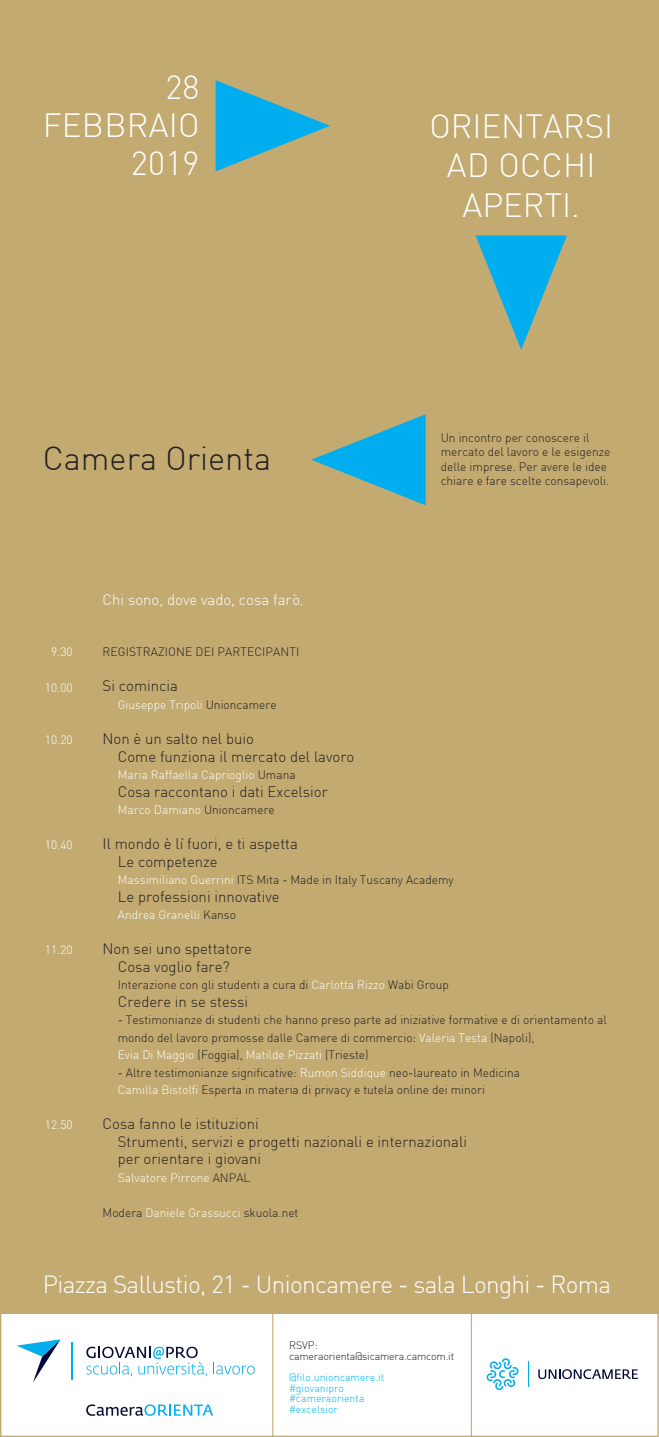
<style>
.page{position:relative;width:659px;height:1437px;background:#fff}
.page>*{position:absolute;margin:0;border:0;box-sizing:border-box;transform-origin:0 0}
.t1{font:300 32.88px/39.4px "DIN";letter-spacing:.01em;color:#fff;text-align:center}
.t2{font:300 32.62px "DIN";color:#231f20}
.t3{font:300 24.19px "DIN";letter-spacing:-.025em;color:#fff}
.t4{font:300 14.94px/17.5px "DIN";color:#231f20}
.t5{font:300 14.94px "DIN";color:#fff}
.t6{font:300 11.94px/14.3px "DIN";color:#231f20}
.t7{font:300 11.94px "DIN";color:#fff}
.t8{font:300 10.62px/10.6px "DIN";color:#00b7f0}
.t9{font:300 10.62px/10.6px "DIN";letter-spacing:-.02em;color:#231f20}
.s1{color:#231f20}
.s2{color:#fff}
</style>
<div class="page">
<svg style="left:0;top:1313px;width:658px;height:123px"></svg>
<div style="left:0;top:1px;width:658px;height:1312px;background:#c2aa71"></div>
<svg style="left:475px;top:235px;width:91px;height:115px"></svg>
<svg style="left:215px;top:80px;width:115px;height:91px"></svg>
<svg style="left:311px;top:414px;width:114px;height:91px"></svg>
<hr style="left:72px;top:1341px;width:1px;height:38px;background:#00aeef">
<svg style="left:86px;top:1346px;width:121px;height:29px"></svg>
<svg style="left:213px;top:1362px;width:41px;height:12px"></svg>
<svg style="left:16px;top:1339px;width:44px;height:43px"></svg>
<svg style="left:86px;top:1404px;width:127px;height:11px"></svg>
<hr style="left:470px;top:1311px;width:1px;height:125px;background:#c2aa71">
<hr style="left:272px;top:1311px;width:1px;height:125px;background:#c2aa71">
<svg style="left:486px;top:1357px;width:32px;height:32px"></svg>
<svg style="left:527px;top:1361px;width:1px;height:25px"></svg>
<svg style="left:538px;top:1368px;width:99px;height:10px"></svg>
<h1 class="t1" style="left:43px;top:68px;width:158px;line-height:38.2px;text-align:right">28<br>FEBBRAIO<br>2019</h1>
<h2 class="t2" style="left:43px;top:438px;width:230px">Camera Orienta</h2>
<p class="t5" style="left:102px;top:591px;width:202px">Chi sono, dove vado, cosa farò.</p>
<h1 class="t1" style="left:429px;top:106px;width:185px">ORIENTARSI<br>AD OCCHI<br>APERTI.</h1>
<p class="t6" style="left:440px;top:430px;width:171px">Un incontro per conoscere il mercato del lavoro e le esigenze delle imprese. Per avere le idee chiare e fare scelte consapevoli.</p>
<p class="t7" style="left:51px;top:644px;width:23px">9.30</p>
<p class="t7" style="left:45px;top:679px;width:29px">10.00</p>
<p class="t7" style="left:45px;top:732px;width:29px">10.20</p>
<p class="t7" style="left:45px;top:837px;width:29px">10.40</p>
<p class="t7" style="left:45px;top:942px;width:29px">11.20</p>
<p class="t7" style="left:45px;top:1117px;width:29px">12.50</p>
<p class="t6" style="left:102px;top:645px;width:198px">REGISTRAZIONE DEI PARTECIPANTI</p>
<p class="t4" style="left:102px;top:677px;width:77px">Si comincia</p>
<p class="t7" style="left:118px;top:697px;width:160px">Giuseppe Tripoli <span class="s1">Unioncamere</span></p>
<p class="t4" style="left:118px;top:729px;width:238px;text-indent:-15px">Non è un salto nel buio<br>Come funziona il mercato del lavoro</p>
<p class="t7" style="left:118px;top:767px;width:179px">Maria Raffaella Caprioglio <span class="s1">Umana</span></p>
<p class="t4" style="left:118px;top:782px;width:211px">Cosa raccontano i dati Excelsior</p>
<p class="t7" style="left:118px;top:802px;width:158px">Marco Damiano <span class="s1">Unioncamere</span></p>
<p class="t4" style="left:118px;top:834px;width:181px;text-indent:-15px">Il mondo è lì fuori, e ti aspetta<br>Le competenze</p>
<p class="t6" style="left:118px;top:872px;width:337px"><span class="s2">Massimiliano Guerrini</span> ITS Mita - Made in Italy Tuscany Academy</p>
<p class="t4" style="left:118px;top:887px;width:163px">Le professioni innovative</p>
<p class="t7" style="left:118px;top:907px;width:120px">Andrea Granelli <span class="s1">Kanso</span></p>
<p class="t4" style="left:102px;top:939px;width:151px;text-align:center">Non sei uno spettatore<br>Cosa voglio fare?</p>
<p class="t6" style="left:118px;top:977px;width:332px">Interazione con gli studenti a cura di <span class="s2">Carlotta Rizzo</span> Wabi Group</p>
<p class="t4" style="left:118px;top:992px;width:132px">Credere in se stessi</p>
<p class="t6" style="left:118px;top:1010px;width:490px;line-height:17.5px">- Testimonianze di studenti che hanno preso parte ad iniziative formative e di orientamento al mondo del lavoro promosse dalle Camere di commercio: <span class="s2">Valeria Testa</span> (Napoli),<br><span class="s2">Evia Di Maggio</span> (Foggia), <span class="s2">Matilde Pizzati</span> (Trieste)</p>
<p class="t6" style="left:118px;top:1063px;width:403px;line-height:17.5px">- Altre testimonianze significative: <span class="s2">Rumon Siddique</span> neo-laureato in Medicina<br><span class="s2">Camilla Bistolfi</span> Esperta in materia di privacy e tutela online dei minori</p>
<p class="t4" style="left:118px;top:1114px;width:350px;text-indent:-15px">Cosa fanno le istituzioni<br>Strumenti, servizi e progetti nazionali e internazionali per orientare i giovani</p>
<p class="t7" style="left:118px;top:1169px;width:134px">Salvatore Pirrone <span class="s1">ANPAL</span></p>
<p class="t6" style="left:102px;top:1205px;width:197px">Modera <span class="s2">Daniele Grassucci</span> skuola.net</p>
<h3 class="t3" style="left:43px;top:1269px;width:569px">Piazza Sallustio, 21 - Unioncamere - sala Longhi - Roma</h3>
<p class="t9" style="left:289px;top:1339px;width:166px">RSVP: cameraorienta@sicamera.camcom.it</p>
<p class="t8" style="left:289px;top:1371px;width:97px">@filo.unioncamere.it #giovanipro #cameraorienta #excelsior</p>
</div>
